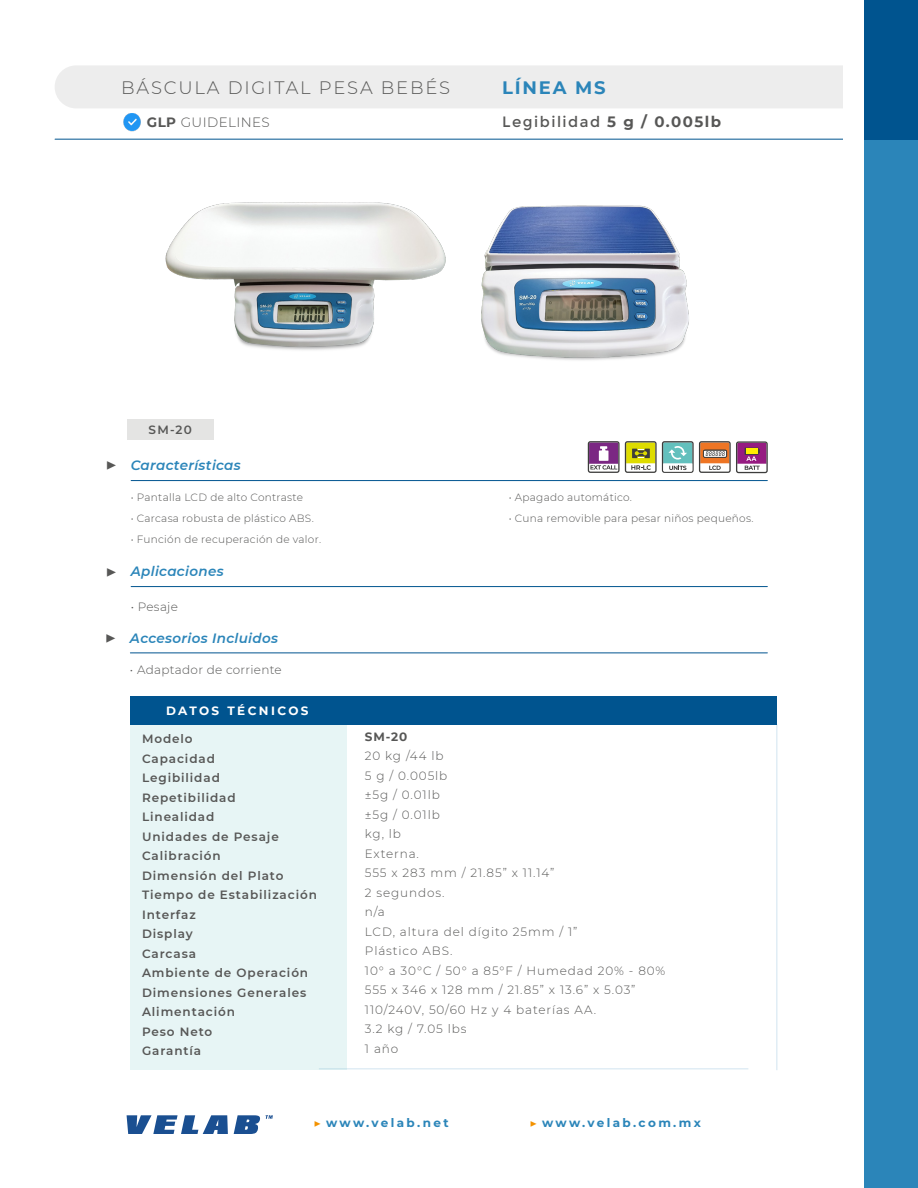
<style>
.page{position:relative;width:918px;height:1188px;background:#fff}
.page>*{position:absolute;margin:0;border:0;box-sizing:border-box;transform-origin:0 0}
.t1{font:300 18px "Montserrat";letter-spacing:.1em;color:#575756}
.t2{font:700 18px "Montserrat";letter-spacing:.1em;color:#2b85b9}
.t3{font:18px "Minion Pro";color:#575756}
.t4{font:15px "Montserrat";letter-spacing:.1em;color:#575756}
.t5{font:italic 600 13.5px "Montserrat";letter-spacing:.025em;color:#2b85b9}
.t6{font:300 13.5px "Montserrat";letter-spacing:.03em;color:#575756}
.t7{font:300 12px "Montserrat";letter-spacing:.075em;color:#575756}
.t8{font:600 12px "Montserrat";letter-spacing:.075em;color:#575756}
.t9{font:700 12px "Montserrat";letter-spacing:.185em;color:#2b85b9}
.t10{font:300 12px "Montserrat";letter-spacing:.025em;color:#575756}
.t11{font:12px "Montserrat";letter-spacing:.075em;color:#2b85b9}
.t12{font:700 12px "Montserrat";letter-spacing:.075em;color:#2b85b9}
.t13{font:700 12px "Montserrat";letter-spacing:.2em;color:#fff}
.t14{font:700 12px "Montserrat";color:#575756}
.t15{font:300 10.5px "Montserrat";letter-spacing:.025em;color:#575756}
.s1{font-weight:700}
.s2{font-family:"Minion Pro";font-weight:400;color:#f39200}
.s3{font-family:"Minion Pro";color:#f39200}
</style>
<div class="page">
<div style="left:55px;top:65px;width:808px;height:43px;background:#ededed;border-radius:22px"></div>
<hr style="left:55px;top:139px;width:810px;height:1px;background:#00548f">
<div style="left:864px;top:140px;width:54px;height:1048px;background:#2b85b9"></div>
<div style="left:864px;top:0;width:54px;height:140px;background:#00548f"></div>
<div style="left:844px;top:1px;width:20px;height:1186px;background:#fff"></div>
<svg style="left:126px;top:1115px;width:147px;height:19px"></svg>
<img style="left:123px;top:113px;width:18px;height:19px">
<hr style="left:130px;top:653px;width:637px;height:1px;background:#00548f">
<hr style="left:131px;top:586px;width:636px;height:1px;background:#00548f">
<hr style="left:131px;top:480px;width:636px;height:1px;background:#00548f">
<hr style="left:776px;top:724px;width:2px;height:346px;background:#2b85b9">
<hr style="left:319px;top:1068px;width:429px;height:2px;background:#2b85b9">
<div style="left:130px;top:725px;width:217px;height:345px;background:#e7f5f5"></div>
<div style="left:130px;top:696px;width:647px;height:29px;background:#00548f"></div>
<img style="left:165px;top:202px;width:281px;height:148px">
<img style="left:481px;top:205px;width:208px;height:155px">
<svg style="left:588px;top:441px;width:180px;height:32px"></svg>
<div style="left:127px;top:419px;width:87px;height:20px;background:#e4e4e3"></div>
<p class="t1" style="left:121px;top:75px;width:331px">BÁSCULA DIGITAL PESA BEBÉS</p>
<p class="t2" style="left:502px;top:75px;width:105px">LÍNEA MS</p>
<p class="t4" style="left:502px;top:113px;width:221px">Legibilidad <span class="s1">5 g / 0.005lb</span></p>
<p class="t6" style="left:147px;top:114px;width:124px"><span class="s1">GLP</span> GUIDELINES</p>
<p class="t8" style="left:149px;top:421px;width:45px">SM-20</p>
<p class="t3" style="left:106px;top:453px;width:12px">▶</p>
<p class="t5" style="left:131px;top:456px;width:112px">Características</p>
<p class="t3" style="left:106px;top:560px;width:12px">▶</p>
<p class="t3" style="left:105px;top:625px;width:12px">▶</p>
<p class="t15" style="left:131px;top:490px;width:174px">• Pantalla LCD de alto Contraste</p>
<p class="t15" style="left:509px;top:490px;width:125px">• Apagado automático.</p>
<p class="t15" style="left:131px;top:511px;width:185px">• Carcasa robusta de plástico ABS.</p>
<p class="t15" style="left:509px;top:511px;width:246px">• Cuna removible para pesar niños pequeños.</p>
<p class="t15" style="left:131px;top:532px;width:192px">• Función de recuperación de valor.</p>
<p class="t5" style="left:131px;top:562px;width:94px">Aplicaciones</p>
<p class="t7" style="left:131px;top:598px;width:49px">• Pesaje</p>
<p class="t5" style="left:130px;top:628px;width:150px">Accesorios Incluidos</p>
<p class="t10" style="left:130px;top:661px;width:153px">• Adaptador de corriente</p>
<p class="t13" style="left:166px;top:703px;width:144px">DATOS TÉCNICOS</p>
<p class="t8" style="left:142px;top:731px;width:52px">Modelo</p>
<p class="t8" style="left:142px;top:750px;width:74px">Capacidad</p>
<p class="t8" style="left:142px;top:770px;width:79px">Legibilidad</p>
<p class="t8" style="left:142px;top:789px;width:95px">Repetibilidad</p>
<p class="t8" style="left:142px;top:809px;width:74px">Linealidad</p>
<p class="t8" style="left:142px;top:828px;width:138px">Unidades de Pesaje</p>
<p class="t8" style="left:142px;top:848px;width:80px">Calibración</p>
<p class="t8" style="left:142px;top:867px;width:143px">Dimensión del Plato</p>
<p class="t8" style="left:142px;top:887px;width:176px">Tiempo de Estabilización</p>
<p class="t8" style="left:142px;top:906px;width:55px">Interfaz</p>
<p class="t8" style="left:142px;top:926px;width:52px">Display</p>
<p class="t8" style="left:142px;top:945px;width:55px">Carcasa</p>
<p class="t8" style="left:142px;top:965px;width:168px">Ambiente de Operación</p>
<p class="t8" style="left:142px;top:984px;width:166px">Dimensiones Generales</p>
<p class="t8" style="left:142px;top:1004px;width:95px">Alimentación</p>
<p class="t8" style="left:142px;top:1023px;width:72px">Peso Neto</p>
<p class="t8" style="left:142px;top:1043px;width:61px">Garantía</p>
<p class="t14" style="left:365px;top:728px;width:44px">SM-20</p>
<p class="t7" style="left:365px;top:748px;width:80px">20 kg /44 lb</p>
<p class="t7" style="left:365px;top:767px;width:84px">5 g / 0.005lb</p>
<p class="t7" style="left:365px;top:787px;width:76px">±5g / 0.01lb</p>
<p class="t7" style="left:365px;top:806px;width:76px">±5g / 0.01lb</p>
<p class="t7" style="left:365px;top:826px;width:38px">kg, lb</p>
<p class="t7" style="left:365px;top:845px;width:56px">Externa.</p>
<p class="t7" style="left:365px;top:865px;width:191px">555 x 283 mm / 21.85” x 11.14”</p>
<p class="t7" style="left:365px;top:884px;width:81px">2 segundos.</p>
<p class="t7" style="left:365px;top:904px;width:21px">n/a</p>
<p class="t7" style="left:365px;top:923px;width:214px">LCD, altura del dígito 25mm / 1”</p>
<p class="t7" style="left:365px;top:943px;width:89px">Plástico ABS.</p>
<p class="t7" style="left:365px;top:962px;width:302px">10° a 30°C / 50° a 85°F / Humedad 20% - 80%</p>
<p class="t7" style="left:365px;top:982px;width:272px">555 x 346 x 128 mm / 21.85” x 13.6” x 5.03”</p>
<p class="t7" style="left:365px;top:1001px;width:233px">110/240V, 50/60 Hz y 4 baterías AA.</p>
<p class="t7" style="left:365px;top:1021px;width:103px">3.2 kg / 7.05 lbs</p>
<p class="t7" style="left:365px;top:1040px;width:35px">1 año</p>
<p class="t12" style="left:311px;top:1110px;width:119px"><span class="s2">▶</span> www.velab.net</p>
<p class="t11" style="left:527px;top:1111px;width:123px"><span class="s3">▶</span> sales@velab.net</p>
<p class="t9" style="left:314px;top:1114px;width:137px"><span class="s2">▶</span> www.velab.net</p>
<p class="t9" style="left:530px;top:1114px;width:173px"><span class="s2">▶</span> www.velab.com.mx</p>
</div>
